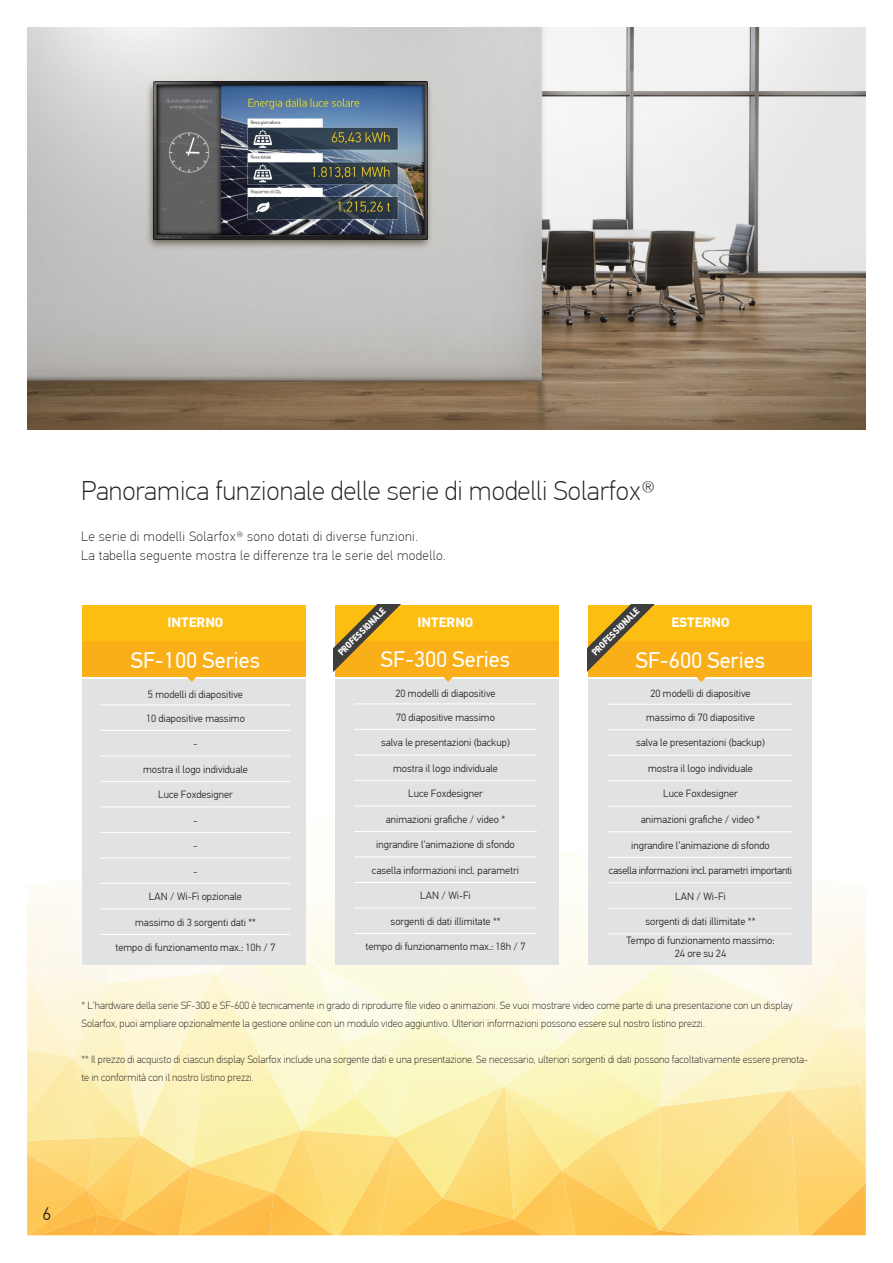
<style>
.page{position:relative;width:893px;height:1263px;background:#fff}
.page>*{position:absolute;margin:0;border:0;box-sizing:border-box;transform-origin:0 0}
.t1{font:100 27px "PF Din Text Pro";color:#231f20}
.t2{font:22.5px "PF Din Text Pro";color:#fff}
.t3{font:300 18px "PF Din Text Pro";color:#231f20}
.t4{font:100 13.5px/19.5px "PF Din Text Pro";letter-spacing:.03em;color:#231f20}
.t5{font:700 13.5px "PF Din Text Pro";color:#fff}
.t6{font:300 10.5px/19.4px "PF Din Text Pro";color:#231f20;text-align:center}
.t7{font:100 10.5px/18px "PF Din Text Pro";color:#231f20}
.t8{font:300 10.5px "PF Din Text Pro";letter-spacing:-.02em;color:#231f20}
.t9{font:700 9.6px "PF Din Text Cond Pro";color:#fff}
</style>
<div class="page">
<svg style="left:27px;top:805px;width:839px;height:430px;background:#fbeaaf"></svg>
<img style="left:27px;top:27px;width:839px;height:402px">
<div style="left:335px;top:605px;width:223px;height:71px;background:#fdbe12"></div>
<div style="left:335px;top:641px;width:223px;height:35px;background:#faaf18"></div>
<div style="left:335px;top:679px;width:223px;height:286px;background:#e1e2e4"></div>
<hr style="left:354px;top:703px;width:183px;height:1px;background:#fff">
<hr style="left:354px;top:729px;width:183px;height:1px;background:#fff">
<hr style="left:354px;top:754px;width:183px;height:1px;background:#fff">
<hr style="left:354px;top:780px;width:183px;height:1px;background:#fff">
<hr style="left:354px;top:805px;width:183px;height:1px;background:#fff">
<hr style="left:354px;top:831px;width:183px;height:1px;background:#fff">
<hr style="left:354px;top:857px;width:183px;height:1px;background:#fff">
<hr style="left:354px;top:882px;width:183px;height:1px;background:#fff">
<hr style="left:354px;top:908px;width:183px;height:1px;background:#fff">
<hr style="left:354px;top:933px;width:183px;height:1px;background:#fff">
<svg style="left:333px;top:604px;width:68px;height:68px"></svg>
<div style="left:589px;top:605px;width:223px;height:71px;background:#fdbe12"></div>
<div style="left:588px;top:641px;width:224px;height:35px;background:#faaf18"></div>
<div style="left:588px;top:679px;width:224px;height:286px;background:#e1e2e4"></div>
<hr style="left:608px;top:704px;width:185px;height:1px;background:#fff">
<hr style="left:608px;top:729px;width:185px;height:1px;background:#fff">
<hr style="left:608px;top:755px;width:185px;height:1px;background:#fff">
<hr style="left:608px;top:780px;width:185px;height:1px;background:#fff">
<hr style="left:608px;top:806px;width:185px;height:1px;background:#fff">
<hr style="left:608px;top:831px;width:185px;height:1px;background:#fff">
<hr style="left:608px;top:857px;width:185px;height:1px;background:#fff">
<hr style="left:608px;top:882px;width:185px;height:1px;background:#fff">
<hr style="left:608px;top:908px;width:185px;height:1px;background:#fff">
<hr style="left:608px;top:933px;width:185px;height:1px;background:#fff">
<svg style="left:587px;top:604px;width:68px;height:68px"></svg>
<div style="left:82px;top:605px;width:224px;height:71px;background:#fdbe12"></div>
<div style="left:82px;top:641px;width:224px;height:35px;background:#faaf18"></div>
<div style="left:82px;top:679px;width:224px;height:286px;background:#e1e2e4"></div>
<hr style="left:101px;top:704px;width:189px;height:1px;background:#fff">
<hr style="left:101px;top:730px;width:189px;height:1px;background:#fff">
<hr style="left:101px;top:755px;width:189px;height:1px;background:#fff">
<hr style="left:101px;top:781px;width:189px;height:1px;background:#fff">
<hr style="left:101px;top:806px;width:189px;height:1px;background:#fff">
<hr style="left:101px;top:832px;width:189px;height:1px;background:#fff">
<hr style="left:101px;top:857px;width:189px;height:1px;background:#fff">
<hr style="left:101px;top:883px;width:189px;height:1px;background:#fff">
<hr style="left:101px;top:908px;width:189px;height:1px;background:#fff">
<hr style="left:101px;top:934px;width:189px;height:1px;background:#fff">
<svg style="left:186px;top:676px;width:11px;height:6px"></svg>
<svg style="left:443px;top:676px;width:10px;height:6px"></svg>
<svg style="left:696px;top:676px;width:11px;height:6px"></svg>
<img style="left:154px;top:81px;width:274px;height:159px">
<h1 class="t1" style="left:81px;top:475px;width:576px">Panoramica funzionale delle serie di modelli Solarfox®</h1>
<p class="t4" style="left:81px;top:526px;width:366px">Le serie di modelli Solarfox® sono dotati di diverse funzioni.<br>La tabella seguente mostra le differenze tra le serie del modello.</p>
<p class="t5" style="left:168px;top:614px;width:57px">INTERNO</p>
<h2 class="t2" style="left:131px;top:647px;width:131px">SF-100 Series</h2>
<p class="t6" style="left:148px;top:685px;width:97px">5 modelli di diapositive</p>
<p class="t6" style="left:146px;top:708px;width:100px">10 diapositive massimo</p>
<p class="t6" style="left:193px;top:734px;width:6px">-</p>
<p class="t6" style="left:143px;top:759px;width:106px">mostra il logo individuale</p>
<p class="t6" style="left:158px;top:785px;width:76px">Luce Foxdesigner</p>
<p class="t6" style="left:193px;top:810px;width:6px">-</p>
<p class="t6" style="left:193px;top:836px;width:6px">-</p>
<p class="t6" style="left:193px;top:861px;width:6px">-</p>
<p class="t6" style="left:149px;top:887px;width:95px">LAN / Wi-Fi opzionale</p>
<p class="t6" style="left:135px;top:912px;width:122px">massimo di 3 sorgenti dati **</p>
<p class="t6" style="left:116px;top:938px;width:161px">tempo di funzionamento max.: 10h / 7</p>
<p class="t9" style="left:336px;top:650px;width:65px;rotate:-45deg">PROFESSIONALE</p>
<p class="t5" style="left:671px;top:614px;width:60px">ESTERNO</p>
<h2 class="t2" style="left:636px;top:647px;width:131px">SF-600 Series</h2>
<p class="t6" style="left:650px;top:684px;width:102px">20 modelli di diapositive</p>
<p class="t6" style="left:646px;top:708px;width:110px">massimo di 70 diapositive</p>
<p class="t6" style="left:636px;top:733px;width:130px">salva le presentazioni (backup)</p>
<p class="t6" style="left:648px;top:759px;width:106px">mostra il logo individuale</p>
<p class="t6" style="left:663px;top:784px;width:76px">Luce Foxdesigner</p>
<p class="t6" style="left:641px;top:810px;width:121px">animazioni grafiche / video *</p>
<p class="t6" style="left:631px;top:835px;width:140px">ingrandire l‘animazione di sfondo</p>
<p class="t8" style="left:609px;top:864px;width:185px">casella informazioni incl. parametri importanti</p>
<p class="t6" style="left:675px;top:886px;width:52px">LAN / Wi-Fi</p>
<p class="t6" style="left:626px;top:912px;width:150px">sorgenti di dati illimitate **<br>Tempo di funzionamento massimo:</p>
<p class="t6" style="left:675px;top:944px;width:53px">24 ore su 24</p>
<p class="t9" style="left:589px;top:650px;width:65px;rotate:-45deg">PROFESSIONALE</p>
<p class="t5" style="left:418px;top:614px;width:57px">INTERNO</p>
<h2 class="t2" style="left:381px;top:646px;width:131px">SF-300 Series</h2>
<p class="t6" style="left:395px;top:684px;width:102px">20 modelli di diapositive</p>
<p class="t6" style="left:396px;top:707px;width:100px">70 diapositive massimo</p>
<p class="t6" style="left:381px;top:733px;width:130px">salva le presentazioni (backup)</p>
<p class="t6" style="left:393px;top:758px;width:106px">mostra il logo individuale</p>
<p class="t6" style="left:408px;top:784px;width:76px">Luce Foxdesigner</p>
<p class="t6" style="left:386px;top:809px;width:121px">animazioni grafiche / video *</p>
<p class="t6" style="left:376px;top:835px;width:140px">ingrandire l‘animazione di sfondo</p>
<p class="t6" style="left:372px;top:860px;width:149px">casella informazioni incl. parametri</p>
<p class="t6" style="left:420px;top:886px;width:52px">LAN / Wi-Fi</p>
<p class="t6" style="left:391px;top:912px;width:111px">sorgenti di dati illimitate **</p>
<p class="t6" style="left:366px;top:937px;width:161px">tempo di funzionamento max.: 18h / 7</p>
<p class="t7" style="left:81px;top:997px;width:712px">* L‘hardware della serie SF-300 e SF-600 è tecnicamente in grado di riprodurre file video o animazioni. Se vuoi mostrare video come parte di una presentazione con un display<br>Solarfox, puoi ampliare opzionalmente la gestione online con un modulo video aggiuntivo. Ulteriori informazioni possono essere sul nostro listino prezzi.</p>
<p class="t7" style="left:81px;top:1051px;width:728px">** Il prezzo di acquisto di ciascun display Solarfox include una sorgente dati e una presentazione. Se necessario, ulteriori sorgenti di dati possono facoltativamente essere prenota&shy;te in conformità con il nostro listino prezzi.</p>
<h3 class="t3" style="left:42px;top:1203px;width:10px">6</h3>
</div>
